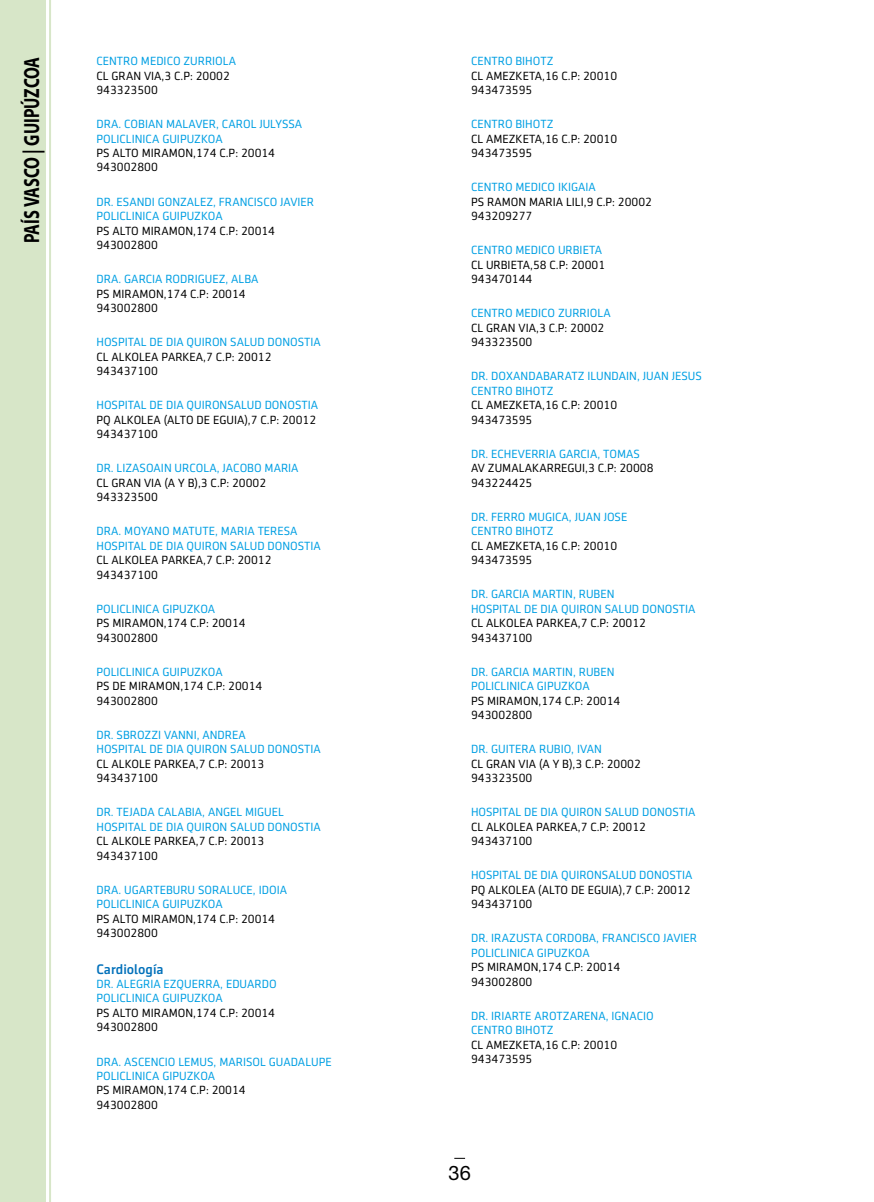
<style>
.page{position:relative;width:874px;height:1202px;background:#fff}
.page>*{position:absolute;margin:0;border:0;box-sizing:border-box;transform-origin:0 0}
.t1{font:700 22px "Myriad Pro";color:#000;scale:.75 1}
.t2{font:20px "Helvetica Neue LT Std";color:#000}
.NOMBRE_ESPECIALIDAD{font:500 14px "Sentico Sans DT";color:#0070ba}
.TEXTO_ENTIDAD{font:12px "Sentico Sans DT";color:#009fe3}
.DOMICILIO{font:12px "Sentico Sans DT";color:#000}
.CENTRO{font:12px "Sentico Sans DT";color:#009fe3}
.TELEFONO{font:12px "Sentico Sans DT";color:#000}
</style>
<div class="page">
<div style="left:0;top:0;width:45px;height:1202px;background:#d7e6c8"></div>
<hr style="left:49px;top:0;width:2px;height:1202px;background:#d7e6c8">
<h1 class="t1" style="left:19px;top:243px;width:250px;rotate:-90deg">PAÍS VASCO | GUIPÚZCOA</h1>
<p class="TEXTO_ENTIDAD" style="left:96px;top:55px;width:141px">CENTRO MEDICO ZURRIOLA</p>
<p class="DOMICILIO" style="left:96px;top:69px;width:135px">CL GRAN VIA,3 C.P: 20002</p>
<p class="TELEFONO" style="left:96px;top:83px;width:63px">943323500</p>
<p class="TEXTO_ENTIDAD" style="left:96px;top:118px;width:207px">DRA. COBIAN MALAVER, CAROL JULYSSA</p>
<p class="CENTRO" style="left:96px;top:132px;width:128px">POLICLINICA GUIPUZKOA</p>
<p class="DOMICILIO" style="left:96px;top:146px;width:180px">PS ALTO MIRAMON,174 C.P: 20014</p>
<p class="TELEFONO" style="left:96px;top:161px;width:63px">943002800</p>
<p class="TEXTO_ENTIDAD" style="left:96px;top:195px;width:219px">DR. ESANDI GONZALEZ, FRANCISCO JAVIER</p>
<p class="CENTRO" style="left:96px;top:209px;width:128px">POLICLINICA GUIPUZKOA</p>
<p class="DOMICILIO" style="left:96px;top:224px;width:180px">PS ALTO MIRAMON,174 C.P: 20014</p>
<p class="TELEFONO" style="left:96px;top:238px;width:63px">943002800</p>
<p class="TEXTO_ENTIDAD" style="left:96px;top:273px;width:163px">DRA. GARCIA RODRIGUEZ, ALBA</p>
<p class="DOMICILIO" style="left:96px;top:287px;width:151px">PS MIRAMON,174 C.P: 20014</p>
<p class="TELEFONO" style="left:96px;top:301px;width:63px">943002800</p>
<p class="TEXTO_ENTIDAD" style="left:96px;top:336px;width:226px">HOSPITAL DE DIA QUIRON SALUD DONOSTIA</p>
<p class="DOMICILIO" style="left:96px;top:350px;width:176px">CL ALKOLEA PARKEA,7 C.P: 20012</p>
<p class="TELEFONO" style="left:96px;top:364px;width:63px">943437100</p>
<p class="TEXTO_ENTIDAD" style="left:96px;top:399px;width:223px">HOSPITAL DE DIA QUIRONSALUD DONOSTIA</p>
<p class="DOMICILIO" style="left:96px;top:413px;width:221px">PQ ALKOLEA (ALTO DE EGUIA),7 C.P: 20012</p>
<p class="TELEFONO" style="left:96px;top:427px;width:63px">943437100</p>
<p class="TEXTO_ENTIDAD" style="left:96px;top:462px;width:203px">DR. LIZASOAIN URCOLA, JACOBO MARIA</p>
<p class="DOMICILIO" style="left:96px;top:476px;width:171px">CL GRAN VIA (A Y B),3 C.P: 20002</p>
<p class="TELEFONO" style="left:96px;top:490px;width:63px">943323500</p>
<p class="TEXTO_ENTIDAD" style="left:96px;top:525px;width:202px">DRA. MOYANO MATUTE, MARIA TERESA</p>
<p class="CENTRO" style="left:96px;top:539px;width:226px">HOSPITAL DE DIA QUIRON SALUD DONOSTIA</p>
<p class="DOMICILIO" style="left:96px;top:553px;width:176px">CL ALKOLEA PARKEA,7 C.P: 20012</p>
<p class="TELEFONO" style="left:96px;top:568px;width:63px">943437100</p>
<p class="TEXTO_ENTIDAD" style="left:96px;top:602px;width:120px">POLICLINICA GIPUZKOA</p>
<p class="DOMICILIO" style="left:96px;top:617px;width:151px">PS MIRAMON,174 C.P: 20014</p>
<p class="TELEFONO" style="left:96px;top:631px;width:63px">943002800</p>
<p class="TEXTO_ENTIDAD" style="left:96px;top:665px;width:128px">POLICLINICA GUIPUZKOA</p>
<p class="DOMICILIO" style="left:96px;top:680px;width:167px">PS DE MIRAMON,174 C.P: 20014</p>
<p class="TELEFONO" style="left:96px;top:694px;width:63px">943002800</p>
<p class="TEXTO_ENTIDAD" style="left:96px;top:728px;width:151px">DR. SBROZZI VANNI, ANDREA</p>
<p class="CENTRO" style="left:96px;top:743px;width:226px">HOSPITAL DE DIA QUIRON SALUD DONOSTIA</p>
<p class="DOMICILIO" style="left:96px;top:757px;width:169px">CL ALKOLE PARKEA,7 C.P: 20013</p>
<p class="TELEFONO" style="left:96px;top:771px;width:63px">943437100</p>
<p class="TEXTO_ENTIDAD" style="left:96px;top:806px;width:189px">DR. TEJADA CALABIA, ANGEL MIGUEL</p>
<p class="CENTRO" style="left:96px;top:820px;width:226px">HOSPITAL DE DIA QUIRON SALUD DONOSTIA</p>
<p class="DOMICILIO" style="left:96px;top:834px;width:169px">CL ALKOLE PARKEA,7 C.P: 20013</p>
<p class="TELEFONO" style="left:96px;top:849px;width:63px">943437100</p>
<p class="TEXTO_ENTIDAD" style="left:96px;top:883px;width:192px">DRA. UGARTEBURU SORALUCE, IDOIA</p>
<p class="CENTRO" style="left:96px;top:897px;width:128px">POLICLINICA GUIPUZKOA</p>
<p class="DOMICILIO" style="left:96px;top:912px;width:180px">PS ALTO MIRAMON,174 C.P: 20014</p>
<p class="TELEFONO" style="left:96px;top:926px;width:63px">943002800</p>
<p class="NOMBRE_ESPECIALIDAD" style="left:96px;top:961px;width:69px">Cardiología</p>
<p class="TEXTO_ENTIDAD" style="left:96px;top:977px;width:181px">DR. ALEGRIA EZQUERRA, EDUARDO</p>
<p class="CENTRO" style="left:96px;top:992px;width:128px">POLICLINICA GUIPUZKOA</p>
<p class="DOMICILIO" style="left:96px;top:1006px;width:180px">PS ALTO MIRAMON,174 C.P: 20014</p>
<p class="TELEFONO" style="left:96px;top:1021px;width:63px">943002800</p>
<p class="TEXTO_ENTIDAD" style="left:96px;top:1055px;width:237px">DRA. ASCENCIO LEMUS, MARISOL GUADALUPE</p>
<p class="CENTRO" style="left:96px;top:1069px;width:120px">POLICLINICA GIPUZKOA</p>
<p class="DOMICILIO" style="left:96px;top:1084px;width:151px">PS MIRAMON,174 C.P: 20014</p>
<p class="TELEFONO" style="left:96px;top:1098px;width:63px">943002800</p>
<p class="TEXTO_ENTIDAD" style="left:471px;top:55px;width:84px">CENTRO BIHOTZ</p>
<p class="DOMICILIO" style="left:471px;top:69px;width:148px">CL AMEZKETA,16 C.P: 20010</p>
<p class="TELEFONO" style="left:471px;top:83px;width:63px">943473595</p>
<p class="TEXTO_ENTIDAD" style="left:471px;top:118px;width:84px">CENTRO BIHOTZ</p>
<p class="DOMICILIO" style="left:471px;top:132px;width:148px">CL AMEZKETA,16 C.P: 20010</p>
<p class="TELEFONO" style="left:471px;top:146px;width:63px">943473595</p>
<p class="TEXTO_ENTIDAD" style="left:471px;top:181px;width:126px">CENTRO MEDICO IKIGAIA</p>
<p class="DOMICILIO" style="left:471px;top:195px;width:182px">PS RAMON MARIA LILI,9 C.P: 20002</p>
<p class="TELEFONO" style="left:471px;top:209px;width:63px">943209277</p>
<p class="TEXTO_ENTIDAD" style="left:471px;top:244px;width:132px">CENTRO MEDICO URBIETA</p>
<p class="DOMICILIO" style="left:471px;top:258px;width:136px">CL URBIETA,58 C.P: 20001</p>
<p class="TELEFONO" style="left:471px;top:273px;width:63px">943470144</p>
<p class="TEXTO_ENTIDAD" style="left:471px;top:307px;width:141px">CENTRO MEDICO ZURRIOLA</p>
<p class="DOMICILIO" style="left:471px;top:321px;width:135px">CL GRAN VIA,3 C.P: 20002</p>
<p class="TELEFONO" style="left:471px;top:336px;width:63px">943323500</p>
<p class="TEXTO_ENTIDAD" style="left:471px;top:370px;width:232px">DR. DOXANDABARATZ ILUNDAIN, JUAN JESUS</p>
<p class="CENTRO" style="left:471px;top:384px;width:84px">CENTRO BIHOTZ</p>
<p class="DOMICILIO" style="left:471px;top:399px;width:148px">CL AMEZKETA,16 C.P: 20010</p>
<p class="TELEFONO" style="left:471px;top:413px;width:63px">943473595</p>
<p class="TEXTO_ENTIDAD" style="left:471px;top:447px;width:170px">DR. ECHEVERRIA GARCIA, TOMAS</p>
<p class="DOMICILIO" style="left:471px;top:462px;width:184px">AV ZUMALAKARREGUI,3 C.P: 20008</p>
<p class="TELEFONO" style="left:471px;top:476px;width:63px">943224425</p>
<p class="TEXTO_ENTIDAD" style="left:471px;top:510px;width:158px">DR. FERRO MUGICA, JUAN JOSE</p>
<p class="CENTRO" style="left:471px;top:525px;width:84px">CENTRO BIHOTZ</p>
<p class="DOMICILIO" style="left:471px;top:539px;width:148px">CL AMEZKETA,16 C.P: 20010</p>
<p class="TELEFONO" style="left:471px;top:553px;width:63px">943473595</p>
<p class="TEXTO_ENTIDAD" style="left:471px;top:588px;width:145px">DR. GARCIA MARTIN, RUBEN</p>
<p class="CENTRO" style="left:471px;top:602px;width:226px">HOSPITAL DE DIA QUIRON SALUD DONOSTIA</p>
<p class="DOMICILIO" style="left:471px;top:617px;width:176px">CL ALKOLEA PARKEA,7 C.P: 20012</p>
<p class="TELEFONO" style="left:471px;top:631px;width:63px">943437100</p>
<p class="TEXTO_ENTIDAD" style="left:471px;top:665px;width:145px">DR. GARCIA MARTIN, RUBEN</p>
<p class="CENTRO" style="left:471px;top:680px;width:120px">POLICLINICA GIPUZKOA</p>
<p class="DOMICILIO" style="left:471px;top:694px;width:151px">PS MIRAMON,174 C.P: 20014</p>
<p class="TELEFONO" style="left:471px;top:708px;width:63px">943002800</p>
<p class="TEXTO_ENTIDAD" style="left:471px;top:743px;width:132px">DR. GUITERA RUBIO, IVAN</p>
<p class="DOMICILIO" style="left:471px;top:757px;width:171px">CL GRAN VIA (A Y B),3 C.P: 20002</p>
<p class="TELEFONO" style="left:471px;top:771px;width:63px">943323500</p>
<p class="TEXTO_ENTIDAD" style="left:471px;top:806px;width:226px">HOSPITAL DE DIA QUIRON SALUD DONOSTIA</p>
<p class="DOMICILIO" style="left:471px;top:820px;width:176px">CL ALKOLEA PARKEA,7 C.P: 20012</p>
<p class="TELEFONO" style="left:471px;top:834px;width:63px">943437100</p>
<p class="TEXTO_ENTIDAD" style="left:471px;top:869px;width:223px">HOSPITAL DE DIA QUIRONSALUD DONOSTIA</p>
<p class="DOMICILIO" style="left:471px;top:883px;width:221px">PQ ALKOLEA (ALTO DE EGUIA),7 C.P: 20012</p>
<p class="TELEFONO" style="left:471px;top:897px;width:63px">943437100</p>
<p class="TEXTO_ENTIDAD" style="left:471px;top:932px;width:227px">DR. IRAZUSTA CORDOBA, FRANCISCO JAVIER</p>
<p class="CENTRO" style="left:471px;top:946px;width:120px">POLICLINICA GIPUZKOA</p>
<p class="DOMICILIO" style="left:471px;top:961px;width:151px">PS MIRAMON,174 C.P: 20014</p>
<p class="TELEFONO" style="left:471px;top:975px;width:63px">943002800</p>
<p class="TEXTO_ENTIDAD" style="left:471px;top:1009px;width:184px">DR. IRIARTE AROTZARENA, IGNACIO</p>
<p class="CENTRO" style="left:471px;top:1024px;width:84px">CENTRO BIHOTZ</p>
<p class="DOMICILIO" style="left:471px;top:1038px;width:148px">CL AMEZKETA,16 C.P: 20010</p>
<p class="TELEFONO" style="left:471px;top:1052px;width:63px">943473595</p>
<h2 class="t2" style="left:448px;top:1161px;width:24px">36</h2>
</div>
